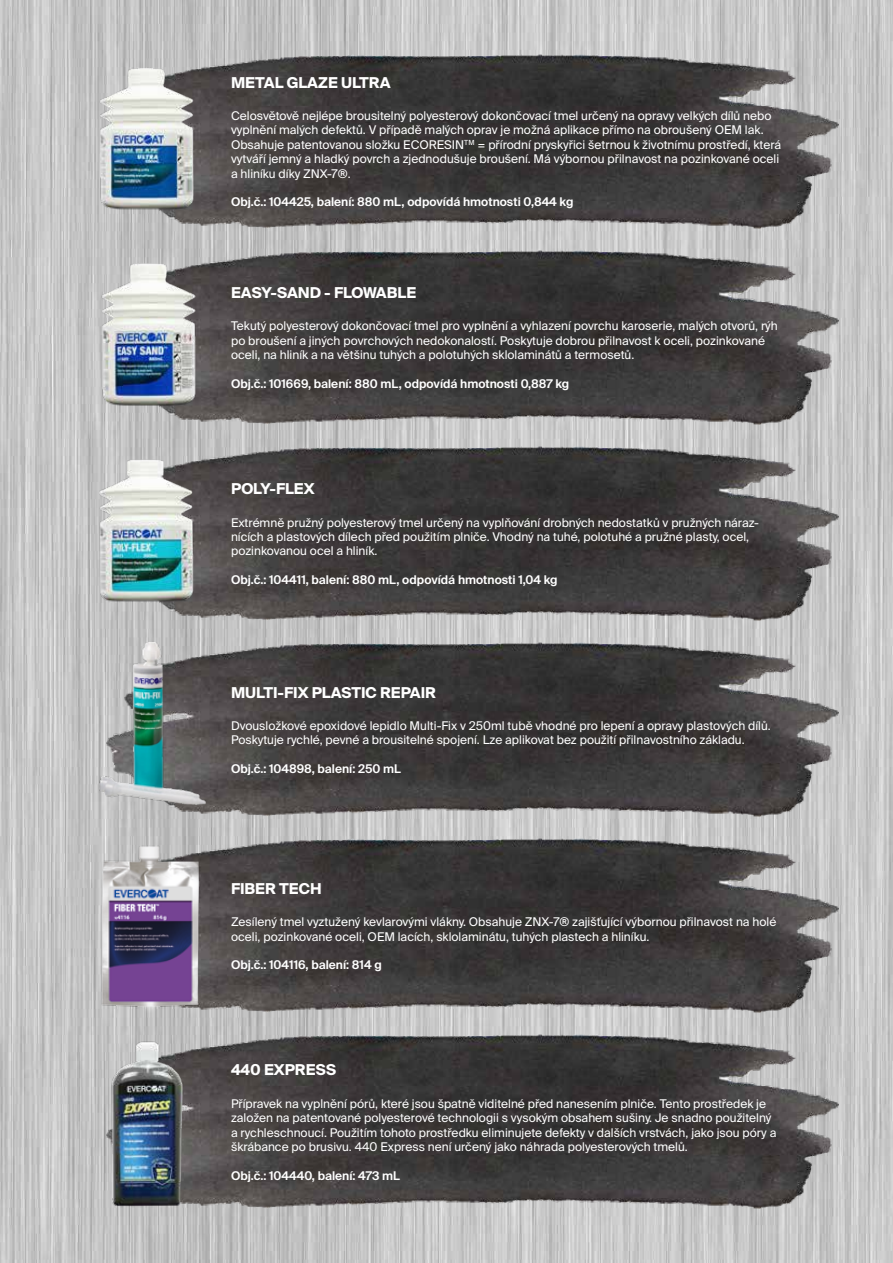
<style>
.page{position:relative;width:893px;height:1263px;background:#fff}
.page>*{position:absolute;margin:0;border:0;box-sizing:border-box;transform-origin:0 0}
.t1{font:700 15px "Suisse Intl";color:#fff}
.t2{font:12px/14.4px "Suisse Intl";color:#fff}
.t3{font:600 12px "Suisse Intl";color:#fff}
</style>
<div class="page">
<img style="left:0;top:0;width:893px;height:1263px">
<img style="left:247px;top:642px;width:592px;height:175px">
<img style="left:247px;top:54px;width:592px;height:174px">
<img style="left:247px;top:250px;width:592px;height:174px">
<img style="left:247px;top:446px;width:592px;height:174px">
<img style="left:237px;top:839px;width:602px;height:174px">
<img style="left:63px;top:839px;width:174px;height:174px">
<img style="left:54px;top:642px;width:193px;height:175px">
<img style="left:54px;top:54px;width:193px;height:174px">
<img style="left:54px;top:250px;width:193px;height:174px">
<img style="left:54px;top:446px;width:193px;height:174px">
<img style="left:236px;top:1035px;width:603px;height:174px">
<img style="left:64px;top:1035px;width:172px;height:174px">
<p class="t1" style="left:231px;top:73px;width:161px">METAL GLAZE ULTRA</p>
<p class="t2" style="left:231px;top:109px;width:552px">Celosvětově nejlépe brousitelný polyesterový dokončovací tmel určený na opravy velkých dílů nebo vyplnění malých defektů. V případě malých oprav je možná aplikace přímo na obroušený OEM lak.<br>Obsahuje patentovanou složku ECORESIN<sup>TM</sup> = přírodní pryskyřici šetrnou k životnímu prostředí, která vytváří jemný a hladký povrch a zjednodušuje broušení. Má výbornou přilnavost na pozinkované oceli a hliníku díky ZNX-7®.</p>
<p class="t3" style="left:231px;top:195px;width:344px">Obj.č.: 104425, balení: 880 mL, odpovídá hmotnosti 0,844 kg</p>
<p class="t1" style="left:231px;top:284px;width:187px">EASY-SAND - FLOWABLE</p>
<p class="t2" style="left:231px;top:319px;width:548px">Tekutý polyesterový dokončovací tmel pro vyplnění a vyhlazení povrchu karoserie, malých otvorů, rýh po broušení a jiných povrchových nedokonalostí. Poskytuje dobrou přilnavost k oceli, pozinkované oceli, na hliník a na většinu tuhých a polotuhých sklolaminátů a termosetů.</p>
<p class="t3" style="left:231px;top:377px;width:340px">Obj.č.: 101669, balení: 880 mL, odpovídá hmotnosti 0,887 kg</p>
<p class="t1" style="left:231px;top:480px;width:85px">POLY-FLEX</p>
<p class="t2" style="left:231px;top:515px;width:529px">Extrémně pružný polyesterový tmel určený na vyplňování drobných nedostatků v pružných náraz&shy;nících a plastových dílech před použitím plniče. Vhodný na tuhé, polotuhé a pružné plasty, ocel, pozinkovanou ocel a hliník.</p>
<p class="t3" style="left:231px;top:573px;width:328px">Obj.č.: 104411, balení: 880 mL, odpovídá hmotnosti 1,04 kg</p>
<p class="t1" style="left:231px;top:683px;width:207px">MULTI-FIX PLASTIC REPAIR</p>
<p class="t2" style="left:231px;top:719px;width:541px">Dvousložkové epoxidové lepidlo Multi-Fix v 250ml tubě vhodné pro lepení a opravy plastových dílů.<br>Poskytuje rychlé, pevné a brousitelné spojení. Lze aplikovat bez použití přilnavostního základu.</p>
<p class="t3" style="left:231px;top:762px;width:171px">Obj.č.: 104898, balení: 250 mL</p>
<p class="t1" style="left:231px;top:880px;width:92px">FIBER TECH</p>
<p class="t2" style="left:231px;top:915px;width:547px">Zesílený tmel vyztužený kevlarovými vlákny. Obsahuje ZNX-7® zajišťující výbornou přilnavost na holé oceli, pozinkované oceli, OEM lacích, sklolaminátu, tuhých plastech a hliníku.</p>
<p class="t3" style="left:231px;top:958px;width:152px">Obj.č.: 104116, balení: 814 g</p>
<p class="t1" style="left:231px;top:1061px;width:107px">440 EXPRESS</p>
<p class="t2" style="left:231px;top:1096px;width:547px">Přípravek na vyplnění pórů, které jsou špatně viditelné před nanesením plniče. Tento prostředek je založen na patentované polyesterové technologii s vysokým obsahem sušiny. Je snadno použitelný a rychleschnoucí. Použitím tohoto prostředku eliminujete defekty v dalších vrstvách, jako jsou póry a škrábance po brusivu. 440 Express není určený jako náhrada polyesterových tmelů.</p>
<p class="t3" style="left:231px;top:1169px;width:170px">Obj.č.: 104440, balení: 473 mL</p>
</div>
